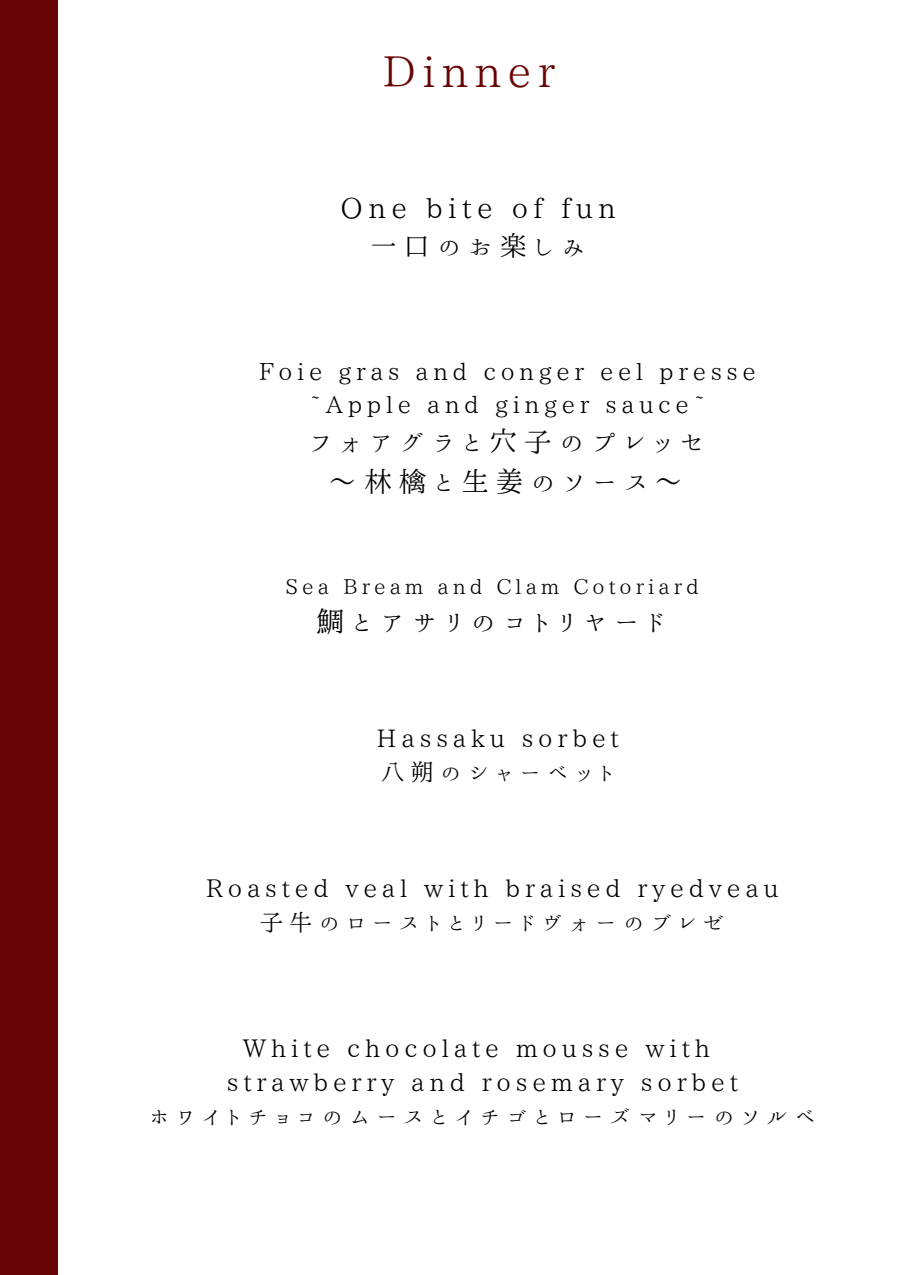
<style>
.page{position:relative;width:903px;height:1275px;background:#fff}
.page>*{position:absolute;margin:0;border:0;box-sizing:border-box;transform-origin:0 0}
.t1{font:42.52px "Honoka Mincho";letter-spacing:.15em;color:#690404}
.t2{font:29.05px "Honoka Mincho";letter-spacing:.2em;color:#000}
.t3{font:28.7px/39.2px "Honoka Mincho";letter-spacing:.2em;color:#000;text-align:center}
.t4{font:27.82px/38.1px "Honoka Mincho";letter-spacing:.2em;color:#000;text-align:center}
.t5{font:24.5px/34.1px "Honoka Mincho";letter-spacing:.2em;color:#000;text-align:center}
.t6{font:23.62px/32.9px "Honoka Mincho";letter-spacing:.2em;color:#000;text-align:center}
.t7{font:20.47px "Honoka Mincho";letter-spacing:.2em;color:#000}
</style>
<div class="page">
<div style="left:0;top:0;width:57px;height:1274px;background:#690404"></div>
<h1 class="t1" style="left:383px;top:50px;width:174px">Dinner</h1>
<h3 class="t4" style="left:341px;top:188px;width:277px">One bite of fun一口のお楽しみ</h3>
<p class="t6" style="left:259px;top:355px;width:499px">Foie gras and conger eel presse ~Apple and ginger sauce~</p>
<p class="t3" style="left:309px;top:422px;width:398px">フォアグラと穴子のプレッセ〜林檎と生姜のソース〜</p>
<h2 class="t7" style="left:286px;top:576px;width:415px">Sea Bream and Clam Cotoriard</h2>
<h3 class="t2" style="left:316px;top:606px;width:352px">鯛とアサリのコトリヤード</h3>
<p class="t5" style="left:377px;top:720px;width:244px;text-align:left">Hassaku sorbet八朔のシャーベット</p>
<h3 class="t5" style="left:206px;top:870px;width:574px">Roasted veal with braised ryedveau子牛のローストとリードヴォーのブレゼ</h3>
<h3 class="t5" style="left:148px;top:1030px;width:671px">White chocolate mousse with<br>strawberry and rosemary sorbet<br>ホワイトチョコのムースとイチゴとローズマリーのソルベ</h3>
</div>
